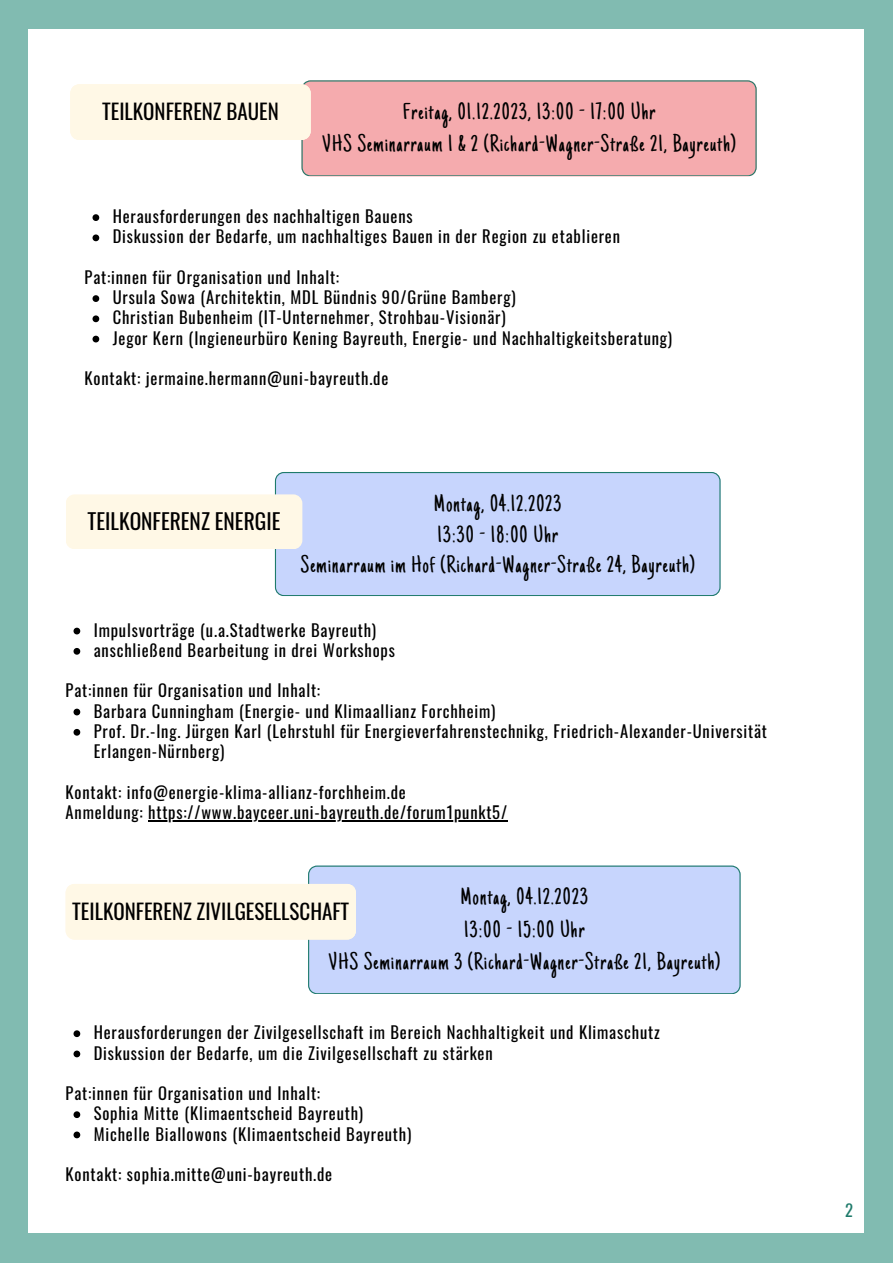
<style>
.page{position:relative;width:893px;height:1264px;background:#fff}
.page>*{position:absolute;margin:0;border:0;box-sizing:border-box;transform-origin:0 0}
.t1{font:24px "Just Another Hand";letter-spacing:.05em;color:#000}
.t2{font:21.45px "Oswald";color:#000}
.t3{font:21px "Oswald";color:#000}
.t4{font:16.5px/20.2px "Oswald";letter-spacing:.05em;color:#000}
.t5{font:16.5px "Oswald";color:#1f7b6b}
</style>
<div class="page">
<div style="left:0;top:0;width:892px;height:1262px;background:#81bbb1"></div>
<div style="left:29px;top:30px;width:835px;height:1202px;background:#fff"></div>
<div style="left:275px;top:472px;width:445px;height:123px;background:#c7d5fd"></div>
<div style="left:66px;top:494px;width:236px;height:55px;background:#fff8e6;border-radius:9px"></div>
<div style="left:308px;top:865px;width:432px;height:128px;background:#c7d5fd"></div>
<div style="left:66px;top:883px;width:290px;height:56px;background:#fff8e6"></div>
<svg style="left:73px;top:627px;width:7px;height:7px"></svg>
<svg style="left:73px;top:648px;width:7px;height:6px"></svg>
<svg style="left:73px;top:708px;width:7px;height:7px"></svg>
<svg style="left:73px;top:729px;width:7px;height:6px"></svg>
<hr style="left:148px;top:820px;width:360px;height:1px;background:#000">
<svg style="left:73px;top:1030px;width:7px;height:7px"></svg>
<svg style="left:73px;top:1050px;width:7px;height:7px"></svg>
<svg style="left:73px;top:1111px;width:7px;height:7px"></svg>
<svg style="left:73px;top:1131px;width:7px;height:7px"></svg>
<svg style="left:70px;top:80px;width:686px;height:96px"></svg>
<svg style="left:92px;top:214px;width:7px;height:7px"></svg>
<svg style="left:92px;top:234px;width:7px;height:7px"></svg>
<svg style="left:92px;top:295px;width:7px;height:7px"></svg>
<svg style="left:92px;top:315px;width:7px;height:7px"></svg>
<svg style="left:92px;top:336px;width:7px;height:6px"></svg>
<p class="t3" style="left:102px;top:95px;width:178px">TEILKONFERENZ BAUEN</p>
<p class="t1" style="left:403px;top:102px;width:254px">Freitag, 01.12.2023, 13:00 - 17:00 Uhr</p>
<p class="t1" style="left:322px;top:134px;width:414px">VHS Seminarraum 1 &amp; 2 (Richard-Wagner-Straße 21, Bayreuth)</p>
<p class="t4" style="left:113px;top:206px;width:301px">Herausforderungen des nachhaltigen Bauens</p>
<p class="t4" style="left:113px;top:226px;width:508px">Diskussion der Bedarfe, um nachhaltiges Bauen in der Region zu etablieren</p>
<p class="t4" style="left:85px;top:266px;width:256px">Pat:innen für Organisation und Inhalt:</p>
<p class="t4" style="left:113px;top:286px;width:404px">Ursula Sowa (Architektin, MDL Bündnis 90/Grüne Bamberg)</p>
<p class="t4" style="left:113px;top:307px;width:394px">Christian Bubenheim (IT-Unternehmer, Strohbau-Visionär)</p>
<p class="t4" style="left:113px;top:327px;width:561px">Jegor Kern (Ingieneurbüro Kening Bayreuth, Energie- und Nachhaltigkeitsberatung)</p>
<p class="t4" style="left:85px;top:367px;width:305px">Kontakt: jermaine.hermann@uni-bayreuth.de</p>
<p class="t2" style="left:87px;top:505px;width:194px">TEILKONFERENZ ENERGIE</p>
<p class="t1" style="left:434px;top:494px;width:129px">Montag, 04.12.2023</p>
<p class="t1" style="left:437px;top:525px;width:122px">13:30 - 18:00 Uhr</p>
<p class="t1" style="left:301px;top:555px;width:395px">Seminarraum im Hof (Richard-Wagner-Straße 24, Bayreuth)</p>
<p class="t4" style="left:94px;top:619px;width:284px">Impulsvorträge (u.a.Stadtwerke Bayreuth)</p>
<p class="t4" style="left:94px;top:639px;width:303px">anschließend Bearbeitung in drei Workshops</p>
<p class="t4" style="left:66px;top:679px;width:256px">Pat:innen für Organisation und Inhalt:</p>
<p class="t4" style="left:94px;top:700px;width:403px">Barbara Cunningham (Energie- und Klimaallianz Forchheim)</p>
<p class="t4" style="left:94px;top:720px;width:674px">Prof. Dr.-Ing. Jürgen Karl (Lehrstuhl für Energieverfahrenstechnikg, Friedrich-Alexander-Universität<br>Erlangen-Nürnberg)</p>
<p class="t4" style="left:66px;top:781px;width:342px">Kontakt: info@energie-klima-allianz-forchheim.de</p>
<p class="t4" style="left:66px;top:801px;width:443px">Anmeldung: https://www.bayceer.uni-bayreuth.de/forum1punkt5/</p>
<p class="t1" style="left:460px;top:887px;width:129px">Montag, 04.12.2023</p>
<p class="t1" style="left:464px;top:919px;width:122px">13:00 - 15:00 Uhr</p>
<p class="t1" style="left:329px;top:952px;width:392px">VHS Seminarraum 3 (Richard-Wagner-Straße 21, Bayreuth)</p>
<p class="t3" style="left:72px;top:894px;width:278px">TEILKONFERENZ ZIVILGESELLSCHAFT</p>
<p class="t4" style="left:94px;top:1021px;width:567px">Herausforderungen der Zivilgesellschaft im Bereich Nachhaltigkeit und Klimaschutz</p>
<p class="t4" style="left:94px;top:1041px;width:400px">Diskussion der Bedarfe, um die Zivilgesellschaft zu stärken</p>
<p class="t4" style="left:66px;top:1082px;width:256px">Pat:innen für Organisation und Inhalt:</p>
<p class="t4" style="left:94px;top:1102px;width:271px">Sophia Mitte (Klimaentscheid Bayreuth)</p>
<p class="t4" style="left:94px;top:1122px;width:319px">Michelle Biallowons (Klimaentscheid Bayreuth)</p>
<p class="t4" style="left:66px;top:1163px;width:268px">Kontakt: sophia.mitte@uni-bayreuth.de</p>
<p class="t5" style="left:845px;top:1196px;width:9px">2</p>
</div>
